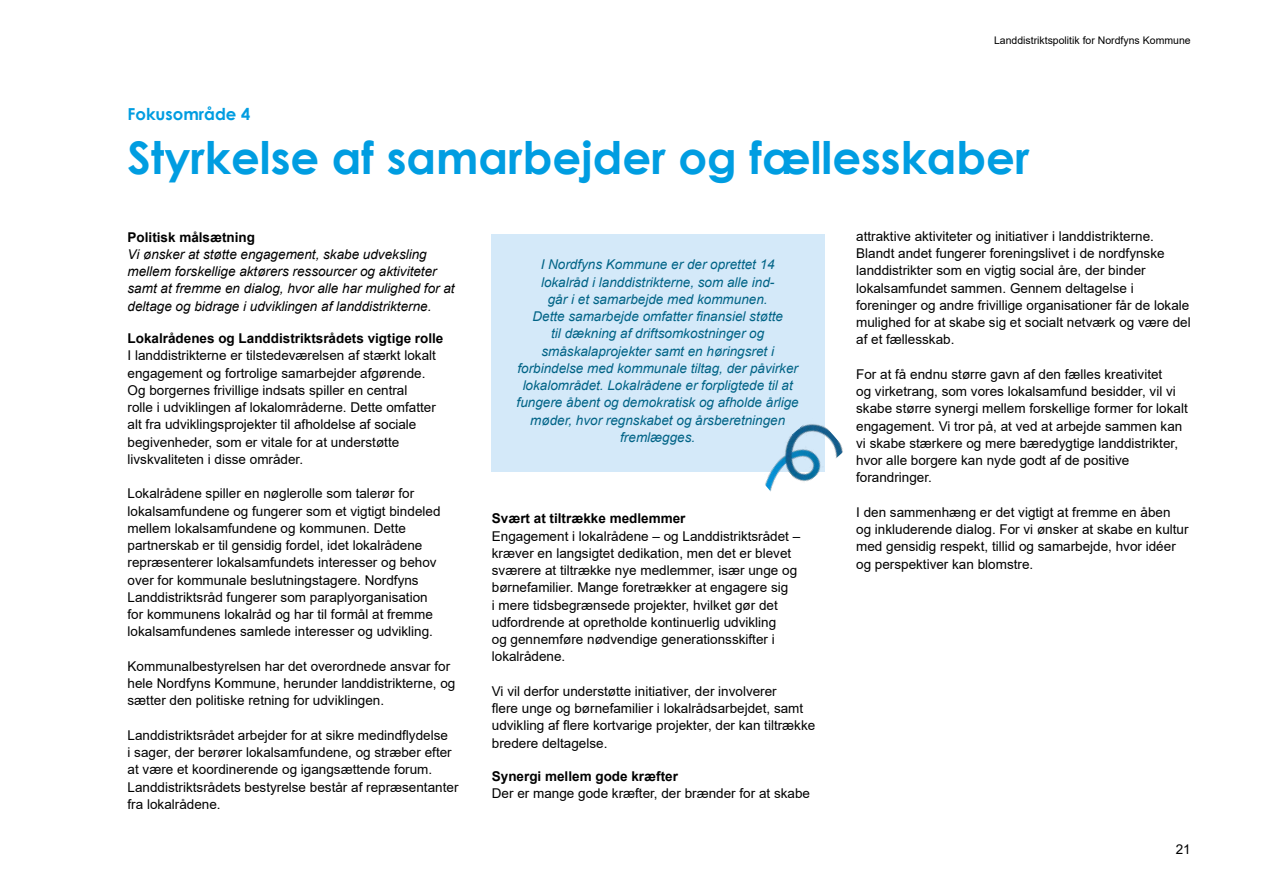
<style>
.page{position:relative;width:1263px;height:893px;background:#fff}
.page>*{position:absolute;margin:0;border:0;box-sizing:border-box;transform-origin:0 0}
.H2_-_Overskrift_1{font:700 45px "Century Gothic";color:#009de1}
.H2_-_Overskrift_1-2{font:700 16.5px "Century Gothic";color:#009de1}
.P_-_Brødtekst{font:13.5px/17.2px "Arial";color:#000}
.P_-_Brødtekst-2{font:italic 13.5px/17.2px "Arial";color:#006386;text-align:center}
.P_-_Brødtekst-3{font:italic 13.5px/17.2px "Arial";color:#000}
.H3_-_Afsnit_overskrift{font:700 13.5px "Arial";color:#000}
.t1{font:10.5px "Arial";color:#000}
</style>
<div class="page">
<div style="left:491px;top:234px;width:333px;height:238px;background:#d4e9f9"></div>
<img style="left:765px;top:414px;width:78px;height:78px">
<p class="t1" style="left:994px;top:33px;width:198px">Landdistriktspolitik for Nordfyns Kommune</p>
<h2 class="H2_-_Overskrift_1-2" style="left:128px;top:101px;width:124px">Fokusområde 4</h2>
<h2 class="H2_-_Overskrift_1" style="left:128px;top:123px;width:903px">Styrkelse af samarbejder og fællesskaber</h2>
<h3 class="H3_-_Afsnit_overskrift" style="left:128px;top:227px;width:129px">Politisk målsætning</h3>
<p class="P_-_Brødtekst-3" style="left:128px;top:246px;width:329px">Vi ønsker at støtte engagement, skabe udveksling mellem forskellige aktørers ressourcer og aktiviteter samt at fremme en dialog, hvor alle har mulighed for at deltage og bidrage i udviklingen af landdistrikterne.</p>
<h3 class="H3_-_Afsnit_overskrift" style="left:128px;top:329px;width:317px">Lokalrådenes og Landdistriktsrådets vigtige rolle</h3>
<p class="P_-_Brødtekst" style="left:128px;top:347px;width:310px">I landdistrikterne er tilstedeværelsen af stærkt lokalt engagement og fortrolige samarbejder afgørende.<br>Og borgernes frivillige indsats spiller en central rolle i udviklingen af lokalområderne. Dette omfatter alt fra udviklingsprojekter til afholdelse af sociale begivenheder, som er vitale for at understøtte livskvaliteten i disse områder.</p>
<p class="P_-_Brødtekst" style="left:128px;top:485px;width:314px">Lokalrådene spiller en nøglerolle som talerør for lokalsamfundene og fungerer som et vigtigt bindeled mellem lokalsamfundene og kommunen. Dette partnerskab er til gensidig fordel, idet lokalrådene repræsenterer lokalsamfundets interesser og behov over for kommunale beslutningstagere. Nordfyns Landdistriktsråd fungerer som paraplyorganisation for kommunens lokalråd og har til formål at fremme lokalsamfundenes samlede interesser og udvikling.</p>
<p class="P_-_Brødtekst" style="left:128px;top:657px;width:329px">Kommunalbestyrelsen har det overordnede ansvar for hele Nordfyns Kommune, herunder landdistrikterne, og sætter den politiske retning for udviklingen.</p>
<p class="P_-_Brødtekst" style="left:128px;top:726px;width:332px">Landdistriktsrådet arbejder for at sikre medindflydelse<br>i sager, der berører lokalsamfundene, og stræber efter at være et koordinerende og igangsættende forum.<br>Landdistriktsrådets bestyrelse består af repræsentanter fra lokalrådene.</p>
<p class="P_-_Brødtekst-2" style="left:517px;top:256px;width:284px">I Nordfyns Kommune er der oprettet 14 lokalråd i landdistrikterne, som alle ind-<br>går i et samarbejde med kommunen.<br>Dette samarbejde omfatter finansiel støtte<br>til dækning af driftsomkostninger og småskalaprojekter samt en høringsret i forbindelse med kommunale tiltag, der påvirker lokalområdet. Lokalrådene er forpligtede til at fungere åbent og demokratisk og afholde årlige møder, hvor regnskabet og årsberetningen fremlægges.</p>
<h3 class="H3_-_Afsnit_overskrift" style="left:492px;top:509px;width:195px">Svært at tiltrække medlemmer</h3>
<p class="P_-_Brødtekst" style="left:492px;top:527px;width:310px">Engagement i lokalrådene – og Landdistriktsrådet – kræver en langsigtet dedikation, men det er blevet sværere at tiltrække nye medlemmer, især unge og børnefamilier. Mange foretrækker at engagere sig<br>i mere tidsbegrænsede projekter, hvilket gør det udfordrende at opretholde kontinuerlig udvikling<br>og gennemføre nødvendige generationsskifter i lokalrådene.</p>
<p class="P_-_Brødtekst" style="left:492px;top:682px;width:325px">Vi vil derfor understøtte initiativer, der involverer<br>flere unge og børnefamilier i lokalrådsarbejdet, samt udvikling af flere kortvarige projekter, der kan tiltrække bredere deltagelse.</p>
<h3 class="H3_-_Afsnit_overskrift" style="left:492px;top:767px;width:188px">Synergi mellem gode kræfter</h3>
<p class="P_-_Brødtekst" style="left:492px;top:785px;width:320px">Der er mange gode kræfter, der brænder for at skabe</p>
<p class="P_-_Brødtekst" style="left:856px;top:227px;width:336px">attraktive aktiviteter og initiativer i landdistrikterne.<br>Blandt andet fungerer foreningslivet i de nordfynske landdistrikter som en vigtig social åre, der binder lokalsamfundet sammen. Gennem deltagelse i foreninger og andre frivillige organisationer får de lokale mulighed for at skabe sig et socialt netværk og være del af et fællesskab.</p>
<p class="P_-_Brødtekst" style="left:856px;top:365px;width:333px">For at få endnu større gavn af den fælles kreativitet<br>og virketrang, som vores lokalsamfund besidder, vil vi skabe større synergi mellem forskellige former for lokalt engagement. Vi tror på, at ved at arbejde sammen kan vi skabe stærkere og mere bæredygtige landdistrikter, hvor alle borgere kan nyde godt af de positive forandringer.</p>
<p class="P_-_Brødtekst" style="left:856px;top:503px;width:334px">I den sammenhæng er det vigtigt at fremme en åben og inkluderende dialog. For vi ønsker at skabe en kultur med gensidig respekt, tillid og samarbejde, hvor idéer og perspektiver kan blomstre.</p>
<p class="P_-_Brødtekst" style="left:1176px;top:841px;width:17px">21</p>
</div>
